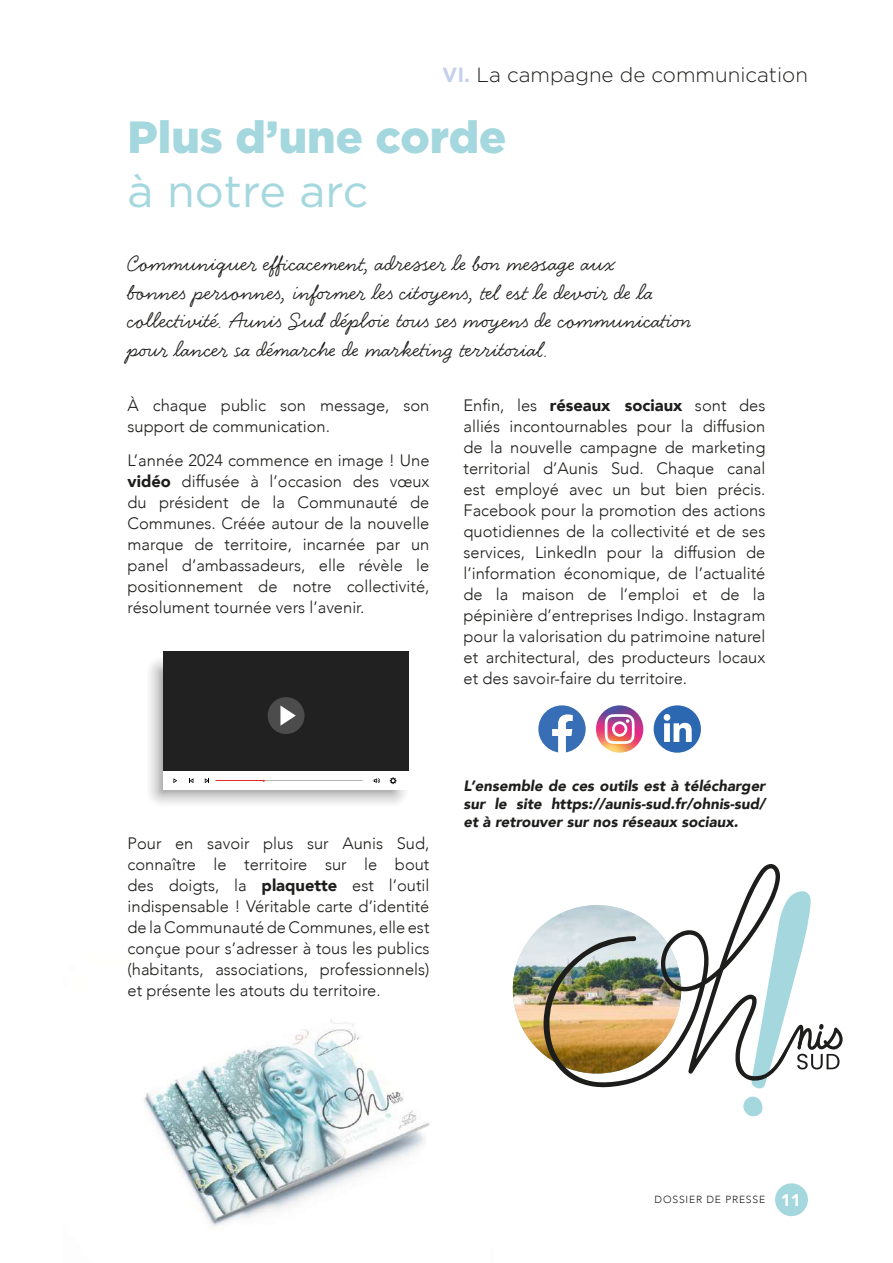
<style>
.page{position:relative;width:893px;height:1263px;background:#fff}
.page>*{position:absolute;margin:0;border:0;box-sizing:border-box;transform-origin:0 0}
.t1{font:900 45px "Gotham";color:#a4d7de}
.t2{font:45px "Gotham";color:#a4d7de}
.t3{font:24px/28.8px "Handsome Pro";letter-spacing:.01em;color:#1d1d1b}
.t4{font:300 20.55px "Gotham";color:#1d1d1b}
.t5{font:300 16.5px/21px "Avenir";color:#1d1d1b;text-align:justify}
.t6{font:italic 900 15px/18px "Avenir";color:#1d1d1b;text-align:justify}
.t7{font:300 10.35px "Avenir";letter-spacing:.08em;color:#1d1d1b}
.s1{font-weight:700;color:#c4d0ec}
.s2{font-weight:900}
.s3{font-weight:900;font-size:16.8px;color:#fff}
</style>
<div class="page">
<img style="left:144px;top:1019px;width:286px;height:207px">
<div style="left:163px;top:652px;width:246px;height:138px;background:#212121"></div>
<svg style="left:149px;top:659px;width:260px;height:145px"></svg>
<svg style="left:743px;top:1096px;width:20px;height:20px"></svg>
<img style="left:512px;top:926px;width:30px;height:127px">
<img style="left:542px;top:864px;width:238px;height:225px">
<svg style="left:751px;top:891px;width:92px;height:197px"></svg>
<svg style="left:538px;top:705px;width:48px;height:48px"></svg>
<img style="left:596px;top:705px;width:47px;height:48px;border-radius:24px">
<svg style="left:605px;top:714px;width:29px;height:30px"></svg>
<div style="left:654px;top:705px;width:47px;height:48px;background:#2c68b1;border-radius:50%"></div>
<svg style="left:664px;top:723px;width:28px;height:19px"></svg>
<div style="left:664px;top:714px;width:6px;height:7px;background:#fff;border-radius:50%"></div>
<div style="left:775px;top:1183px;width:33px;height:33px;background:#a4d7de;border-radius:50%"></div>
<p class="t4" style="left:442px;top:61px;width:367px"><span class="s1">VI.</span> La campagne de communication</p>
<h1 class="t1" style="left:128px;top:106px;width:380px">Plus d’une corde</h1>
<h1 class="t2" style="left:128px;top:162px;width:242px">à notre arc</h1>
<p class="t3" style="left:128px;top:249px;width:565px">Communiquer efficacement, adresser le bon message aux<br>bonnes personnes, informer les citoyens, tel est le devoir de la collectivité. Aunis Sud déploie tous ses moyens de communication pour lancer sa démarche de marketing territorial.</p>
<p class="t5" style="left:128px;top:395px;width:303px">À chaque public son message, son support de communication.</p>
<p class="t5" style="left:128px;top:450px;width:303px">L’année 2024 commence en image ! Une <span class="s2">vidéo</span> diffusée à l’occasion des vœux du président de la Communauté de Communes. Créée autour de la nouvelle marque de territoire, incarnée par un panel d’ambassadeurs, elle révèle le positionnement de notre collectivité, résolument tournée vers l’avenir.</p>
<p class="t5" style="left:463px;top:395px;width:303px">Enfin, les <span class="s2">réseaux sociaux</span> sont des alliés incontournables pour la diffusion de la nouvelle campagne de marketing territorial d’Aunis Sud. Chaque canal est employé avec un but bien précis.<br>Facebook pour la promotion des actions quotidiennes de la collectivité et de ses services, LinkedIn pour la diffusion de l’information économique, de l’actualité de la maison de l’emploi et de la pépinière d’entreprises Indigo. Instagram pour la valorisation du patrimoine naturel et architectural, des producteurs locaux et des savoir-faire du territoire.</p>
<p class="t5" style="left:128px;top:833px;width:303px">Pour en savoir plus sur Aunis Sud, connaître le territoire sur le bout des doigts, la <span class="s2">plaquette</span> est l’outil indispensable ! Véritable carte d’identité de la Communauté de Communes, elle est conçue pour s’adresser à tous les publics (habitants, associations, professionnels) et présente les atouts du territoire.</p>
<p class="t6" style="left:463px;top:777px;width:303px">L’ensemble de ces outils est à télécharger sur le site https://aunis-sud.fr/ohnis-sud/ et à retrouver sur nos réseaux sociaux.</p>
<p class="t7" style="left:655px;top:1194px;width:148px">DOSSIER DE PRESSE <span class="s3">11</span></p>
</div>
